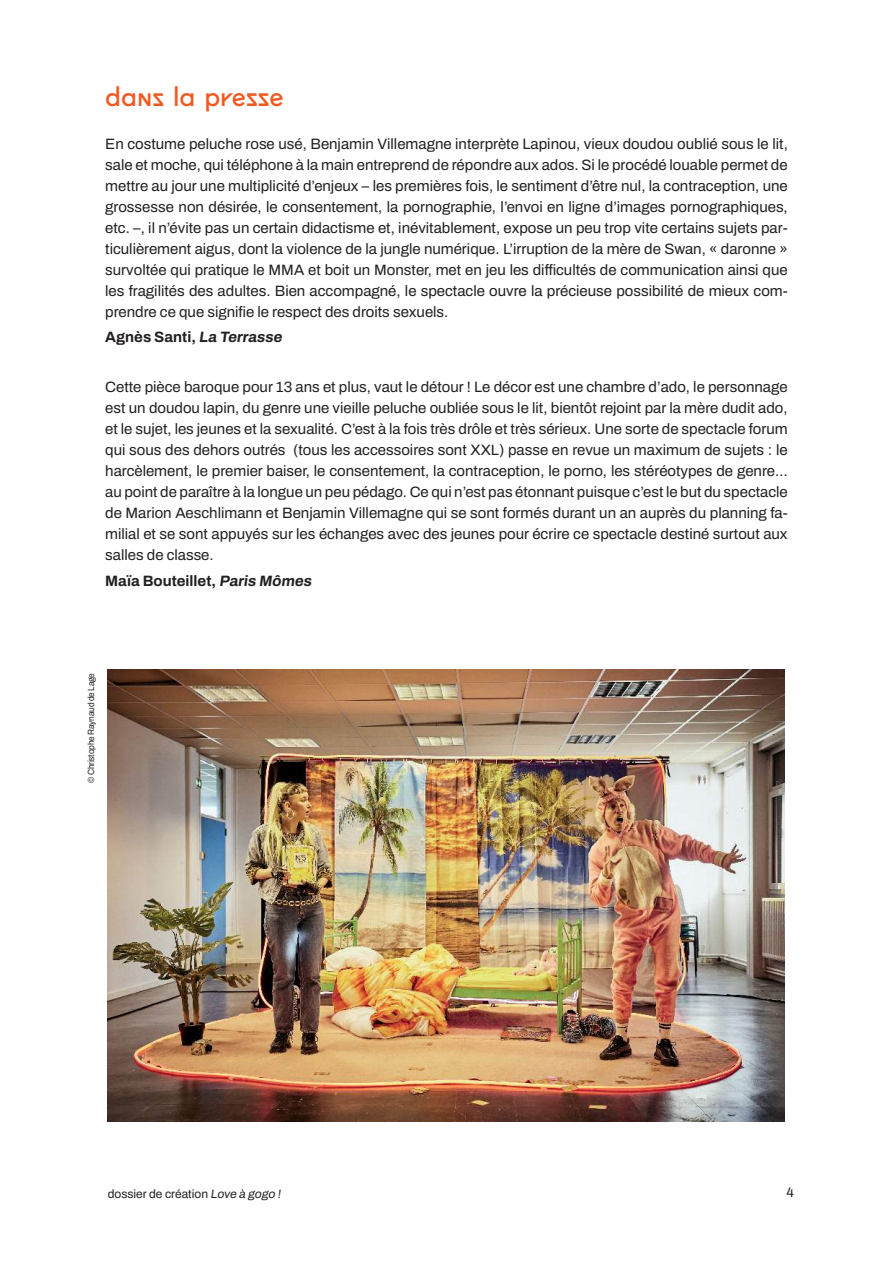
<style>
.page{position:relative;width:893px;height:1263px;background:#fff}
.page>*{position:absolute;margin:0;border:0;box-sizing:border-box;transform-origin:0 0}
.t1{font:27px "Fugue Tails";color:#f05a22}
.t2{font:15px/21px "Archivo";color:#221f1f;text-align:justify}
.t3{font:700 15px "Archivo";color:#221f1f}
.t4{font:13.5px "Archivo";color:#221f1f}
.t5{font:12px "Archivo";color:#221f1f}
.t6{font:9px "Archivo";letter-spacing:-.02em;color:#221f1f;scale:.92 1}
</style>
<div class="page">
<img style="left:107px;top:670px;width:678px;height:452px">
<h1 class="t1" style="left:105px;top:76px;width:180px">dans la presse</h1>
<p class="t2" style="left:105px;top:133px;width:684px">En costume peluche rose usé, Benjamin Villemagne interprète Lapinou, vieux doudou oublié sous le lit, sale et moche, qui téléphone à la main entreprend de répondre aux ados. Si le procédé louable permet de mettre au jour une multiplicité d’enjeux – les premières fois, le sentiment d’être nul, la contraception, une grossesse non désirée, le consentement, la pornographie, l’envoi en ligne d’images pornographiques, etc. –, il n’évite pas un certain didactisme et, inévitablement, expose un peu trop vite certains sujets par&shy;ticulièrement aigus, dont la violence de la jungle numérique. L’irruption de la mère de Swan, « daronne » survoltée qui pratique le MMA et boit un Monster, met en jeu les di昀케cultés de communication ainsi que les fragilités des adultes. Bien accompagné, le spectacle ouvre la précieuse possibilité de mieux com&shy;prendre ce que signi昀椀e le respect des droits sexuels.</p>
<p class="t3" style="left:105px;top:329px;width:180px">Agnès Santi, La Terrasse</p>
<p class="t2" style="left:105px;top:377px;width:684px">Cette pièce baroque pour 13 ans et plus, vaut le détour ! Le décor est une chambre d’ado, le personnage est un doudou lapin, du genre une vieille peluche oubliée sous le lit, bientôt rejoint par la mère dudit ado, et le sujet, les jeunes et la sexualité. C’est à la fois très drôle et très sérieux. Une sorte de spectacle forum qui sous des dehors outrés (tous les accessoires sont XXL) passe en revue un maximum de sujets : le harcèlement, le premier baiser, le consentement, la contraception, le porno, les stéréotypes de genre… au point de paraître à la longue un peu pédago. Ce qui n’est pas étonnant puisque c’est le but du spectacle de Marion Aeschlimann et Benjamin Villemagne qui se sont formés durant un an auprès du planning fa&shy;milial et se sont appuyés sur les échanges avec des jeunes pour écrire ce spectacle destiné surtout aux salles de classe.</p>
<p class="t3" style="left:105px;top:572px;width:210px">Maïa Bouteillet, Paris Mômes</p>
<p class="t6" style="left:86px;top:783px;width:121px;rotate:-90deg">© Christophe Raynaud de Lage</p>
<p class="t5" style="left:108px;top:1189px;width:176px">dossier de création Love à gogo !</p>
<p class="t4" style="left:787px;top:1185px;width:9px">4</p>
</div>
